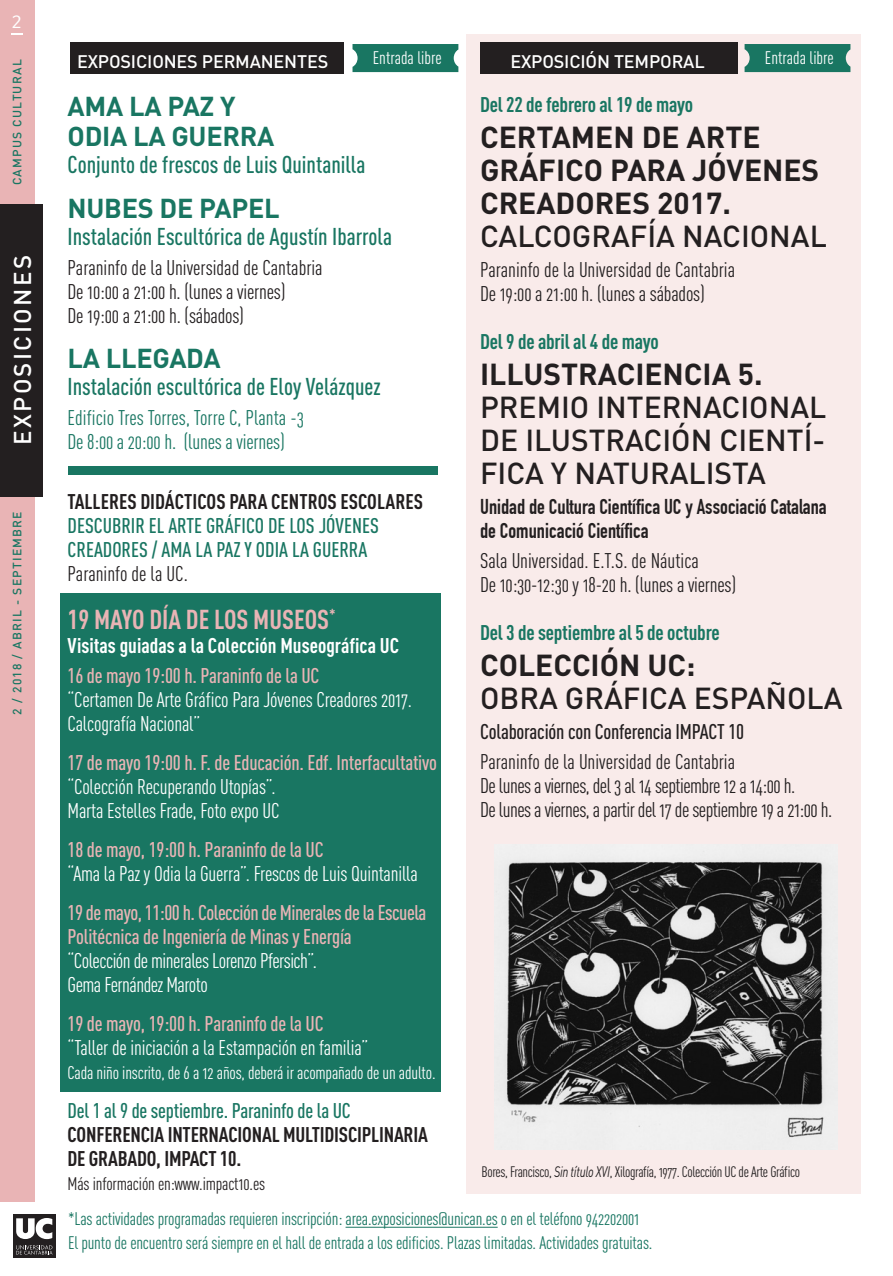
<style>
.page{position:relative;width:893px;height:1276px;background:#fff}
.page>*{position:absolute;margin:0;border:0;box-sizing:border-box;transform-origin:0 0}
.t1{font:500 30px/33px "DIN";color:#231f20;text-align:justify}
.t2{font:700 30px/33px "DIN";color:#231f20}
.t3{font:700 27px/30px "DIN";letter-spacing:-.01em;color:#197662}
.t4{font:700 27px "DIN Cond";color:#e9b4b5}
.t5{font:500 24px "DIN Cond";color:#197662}
.t6{font:500 24px "DIN";letter-spacing:.1em;color:#fff}
.t7{font:21px/24px "DIN Cond Regular Alternate";letter-spacing:-.01em;color:#231f20}
.t8{font:21px/24px "DIN Cond Regular Alternate";letter-spacing:-.01em;color:#fff}
.t9{font:500 21px/24px "DIN Cond";letter-spacing:-.01em;color:#e9b4b5}
.t10{font:500 21px/24px "DIN Cond";color:#197662}
.t11{font:700 21px/24px "DIN Cond";letter-spacing:-.01em;color:#231f20}
.t12{font:700 21px "DIN Cond";letter-spacing:-.01em;color:#197662}
.t13{font:700 21px/24px "DIN Condensed";color:#231f20}
.t14{font:21px/24px "DIN Cond Regular Alternate";letter-spacing:-.005em;color:#197662}
.t15{font:700 21px "DIN Cond";color:#fff}
.t16{font:500 21px "DIN Cond";letter-spacing:-.01em;color:#231f20}
.t17{font:18px/24px "DIN Cond Regular Alternate";letter-spacing:-.01em;color:#197662}
.t18{font:18px "DIN Cond Regular Alternate";letter-spacing:-.01em;color:#fff}
.t19{font:500 18px "DIN";letter-spacing:-.01em;color:#fff}
.t20{font:18px "DIN Cond Regular Alternate";letter-spacing:-.01em;color:#231f20}
.t21{font:18px "Compatil Fact LT";color:#fff}
.t22{font:15px "DIN Cond Regular Alternate";letter-spacing:-.025em;color:#231f20}
.t23{font:500 12px "DIN";letter-spacing:.1em;color:#197662}
.s1{font-family:"DIN";font-style:italic}
</style>
<div class="page">
<div style="left:60px;top:594px;width:381px;height:498px;background:#197662"></div>
<div style="left:467px;top:34px;width:394px;height:1159px;background:#f9ebea"></div>
<div style="left:0;top:0;width:34px;height:1202px;background:#e9b4b5"></div>
<div style="left:0;top:205px;width:43px;height:292px;background:#231f20"></div>
<div style="left:480px;top:43px;width:258px;height:31px;background:#231f20"></div>
<div style="left:70px;top:43px;width:274px;height:31px;background:#231f20"></div>
<div style="left:352px;top:44px;width:106px;height:28px;background:#197662"></div>
<div style="left:68px;top:466px;width:369px;height:9px;background:#197662"></div>
<div style="left:745px;top:44px;width:105px;height:28px;background:#197662"></div>
<div style="left:13px;top:1215px;width:43px;height:43px;background:#231f20"></div>
<svg style="left:16px;top:1218px;width:36px;height:21px"></svg>
<svg style="left:16px;top:1245px;width:37px;height:9px"></svg>
<svg style="left:11px;top:33px;width:11px;height:2px"></svg>
<img style="left:495px;top:844px;width:342px;height:306px">
<hr style="left:346px;top:1226px;width:152px;height:1px;background:#197662">
<p class="t21" style="left:12px;top:11px;width:12px">2</p>
<p class="t23" style="left:10px;top:185px;width:127px;rotate:-90deg">CAMPUS CULTURAL</p>
<p class="t6" style="left:7px;top:445px;width:192px;rotate:-90deg">EXPOSICIONES</p>
<p class="t23" style="left:10px;top:714px;width:204px;rotate:-90deg">2 / 2018 / ABRIL - SEPTIEMBRE</p>
<p class="t19" style="left:77px;top:50px;width:253px">EXPOSICIONES PERMANENTES</p>
<p class="t18" style="left:373px;top:48px;width:70px">Entrada libre</p>
<p class="t19" style="left:510px;top:50px;width:196px">EXPOSICIÓN TEMPORAL</p>
<p class="t18" style="left:765px;top:48px;width:70px">Entrada libre</p>
<p class="t12" style="left:480px;top:91px;width:214px">Del 22 de febrero al 19 de mayo</p>
<h1 class="t2" style="left:480px;top:119px;width:341px">CERTAMEN DE ARTE<br>GRÁFICO PARA JÓVENES<br>CREADORES 2017.</h1>
<h1 class="t1" style="left:480px;top:218px;width:348px">CALCOGRAFÍA NACIONAL</h1>
<p class="t7" style="left:480px;top:257px;width:257px">Paraninfo de la Universidad de Cantabria<br>De 19:00 a 21:00 h. (lunes a sábados)</p>
<p class="t12" style="left:480px;top:328px;width:180px">Del 9 de abril al 4 de mayo</p>
<h1 class="t2" style="left:480px;top:356px;width:284px">ILLUSTRACIENCIA 5.</h1>
<h1 class="t1" style="left:480px;top:389px;width:348px">PREMIO INTERNACIONAL DE ILUSTRACIÓN CIENTÍ-FICA Y NATURALISTA</h1>
<p class="t13" style="left:480px;top:494px;width:348px">Unidad de Cultura Científica UC y Associació Catalana de Comunicació Científica</p>
<p class="t7" style="left:480px;top:548px;width:258px">Sala Universidad. E.T.S. de Náutica<br>De 10:30-12:30 y 18-20 h. (lunes a viernes)</p>
<p class="t12" style="left:480px;top:619px;width:241px">Del 3 de septiembre al 5 de octubre</p>
<h1 class="t2" style="left:480px;top:647px;width:217px">COLECCIÓN UC:</h1>
<h1 class="t1" style="left:480px;top:680px;width:364px">OBRA GRÁFICA ESPAÑOLA</h1>
<p class="t16" style="left:480px;top:719px;width:266px">Colaboración con Conferencia IMPACT 10</p>
<p class="t7" style="left:480px;top:749px;width:354px">Paraninfo de la Universidad de Cantabria<br>De lunes a viernes, del 3 al 14 septiembre 12 a 14:00 h.<br>De lunes a viernes, a partir del 17 de septiembre 19 a 21:00 h.</p>
<p class="t3" style="left:68px;top:90px;width:208px">AMA LA PAZ Y<br>ODIA LA GUERRA</p>
<p class="t5" style="left:68px;top:150px;width:299px">Conjunto de frescos de Luis Quintanilla</p>
<p class="t3" style="left:68px;top:192px;width:214px">NUBES DE PAPEL</p>
<p class="t5" style="left:68px;top:222px;width:326px">Instalación Escultórica de Agustín Ibarrola</p>
<p class="t7" style="left:68px;top:255px;width:257px">Paraninfo de la Universidad de Cantabria<br>De 10:00 a 21:00 h. (lunes a viernes)<br>De 19:00 a 21:00 h. (sábados)</p>
<p class="t3" style="left:68px;top:342px;width:155px">LA LLEGADA</p>
<p class="t5" style="left:68px;top:372px;width:315px">Instalación escultórica de Eloy Velázquez</p>
<p class="t14" style="left:68px;top:405px;width:238px">Edificio Tres Torres, Torre C, Planta -3<br>De 8:00 a 20:00 h. (lunes a viernes)</p>
<p class="t11" style="left:68px;top:489px;width:357px">TALLERES DIDÁCTICOS PARA CENTROS ESCOLARES</p>
<p class="t10" style="left:68px;top:513px;width:313px">DESCUBRIR EL ARTE GRÁFICO DE LOS JÓVENES<br>CREADORES / AMA LA PAZ Y ODIA LA GUERRA</p>
<p class="t7" style="left:68px;top:561px;width:122px">Paraninfo de la UC.</p>
<p class="t4" style="left:68px;top:603px;width:270px">19 MAYO DÍA DE LOS MUSEOS<sup>*</sup></p>
<p class="t15" style="left:68px;top:632px;width:333px">Visitas guiadas a la Colección Museográfica UC</p>
<p class="t9" style="left:68px;top:663px;width:253px">16 de mayo 19:00 h. Paraninfo de la UC</p>
<p class="t8" style="left:68px;top:687px;width:346px">“Certamen De Arte Gráfico Para Jóvenes Creadores 2017.<br>Calcografía Nacional”</p>
<p class="t9" style="left:68px;top:750px;width:371px">17 de mayo 19:00 h. F. de Educación. Edf. Interfacultativo</p>
<p class="t8" style="left:68px;top:774px;width:213px">“Colección Recuperando Utopías”.<br>Marta Estelles Frade, Foto expo UC</p>
<p class="t9" style="left:68px;top:837px;width:258px">18 de mayo, 19:00 h. Paraninfo de la UC</p>
<p class="t8" style="left:68px;top:861px;width:352px">“Ama la Paz y Odia la Guerra”. Frescos de Luis Quintanilla</p>
<p class="t9" style="left:68px;top:900px;width:360px">19 de mayo, 11:00 h. Colección de Minerales de la Escuela<br>Politécnica de Ingeniería de Minas y Energía</p>
<p class="t8" style="left:68px;top:948px;width:251px">“Colección de minerales Lorenzo Pfersich”.<br>Gema Fernández Maroto</p>
<p class="t9" style="left:68px;top:1011px;width:258px">19 de mayo, 19:00 h. Paraninfo de la UC</p>
<p class="t8" style="left:68px;top:1035px;width:302px">“Taller de iniciación a la Estampación en familia”</p>
<p class="t18" style="left:68px;top:1062px;width:369px">Cada niño inscrito, de 6 a 12 años, deberá ir acompañado de un adulto.</p>
<p class="t10" style="left:68px;top:1098px;width:285px">Del 1 al 9 de septiembre. Paraninfo de la UC</p>
<p class="t11" style="left:68px;top:1122px;width:362px">CONFERENCIA INTERNACIONAL MULTIDISCIPLINARIA<br>DE GRABADO, IMPACT 10.</p>
<p class="t20" style="left:68px;top:1173px;width:199px">Más información en:www.impact10.es</p>
<p class="t22" style="left:482px;top:1162px;width:320px">Bores, Francisco, <span class="s1">Sin título XVI</span>, Xilografía, 1977. Colección UC de Arte Gráfico</p>
<p class="t17" style="left:68px;top:1206px;width:586px">*Las actividades programadas requieren inscripción: area.exposiciones@unican.es o en el teléfono 942202001<br>El punto de encuentro será siempre en el hall de entrada a los edificios. Plazas limitadas. Actividades gratuitas.</p>
</div>
